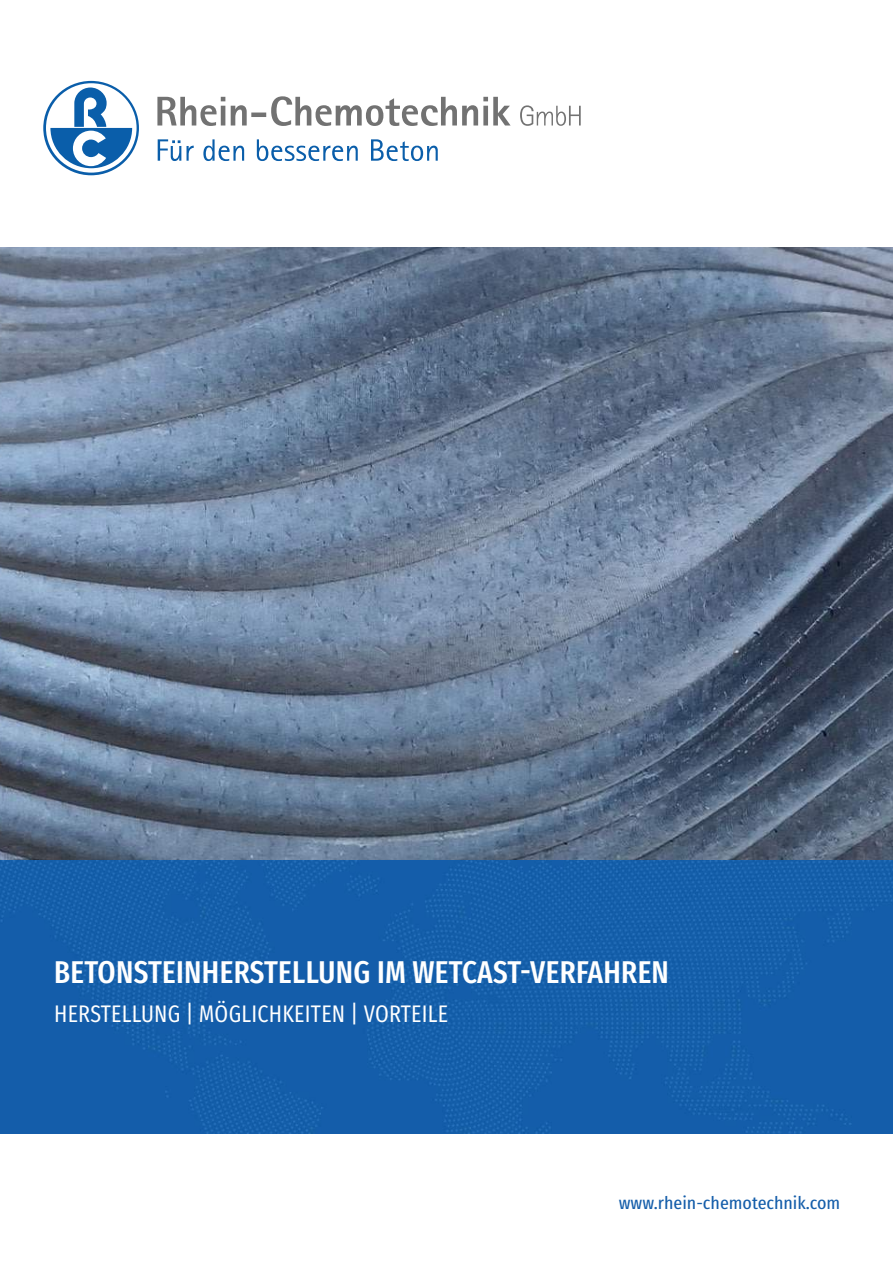
<style>
.page{position:relative;width:893px;height:1263px;background:#fff}
.page>*{position:absolute;margin:0;border:0;box-sizing:border-box;transform-origin:0 0}
.t1{font:500 31.5px "Fira Sans Compressed";letter-spacing:.01em;color:#fff}
.t2{font:24px "Fira Sans Compressed";letter-spacing:.01em;color:#fff}
.t3{font:17.55px "Fira Sans Compressed";color:#155eaa;scale:1.11 1}
</style>
<div class="page">
<img style="left:0;top:248px;width:893px;height:612px">
<img style="left:0;top:860px;width:893px;height:273px">
<svg style="left:157px;top:96px;width:424px;height:30px"></svg>
<svg style="left:158px;top:139px;width:23px;height:22px"></svg>
<svg style="left:187px;top:146px;width:7px;height:15px"></svg>
<svg style="left:203px;top:139px;width:41px;height:22px"></svg>
<svg style="left:257px;top:139px;width:101px;height:22px"></svg>
<svg style="left:371px;top:139px;width:67px;height:22px"></svg>
<svg style="left:43px;top:81px;width:96px;height:94px"></svg>
<svg style="left:46px;top:83px;width:91px;height:90px"></svg>
<svg style="left:50px;top:87px;width:82px;height:81px"></svg>
<p class="t1" style="left:54px;top:950px;width:616px">BETONSTEINHERSTELLUNG IM WETCAST-VERFAHREN</p>
<p class="t2" style="left:54px;top:997px;width:396px">HERSTELLUNG | MÖGLICHKEITEN | VORTEILE</p>
<p class="t3" style="left:619px;top:1191px;width:201px">www.rhein-chemotechnik.com</p>
</div>
